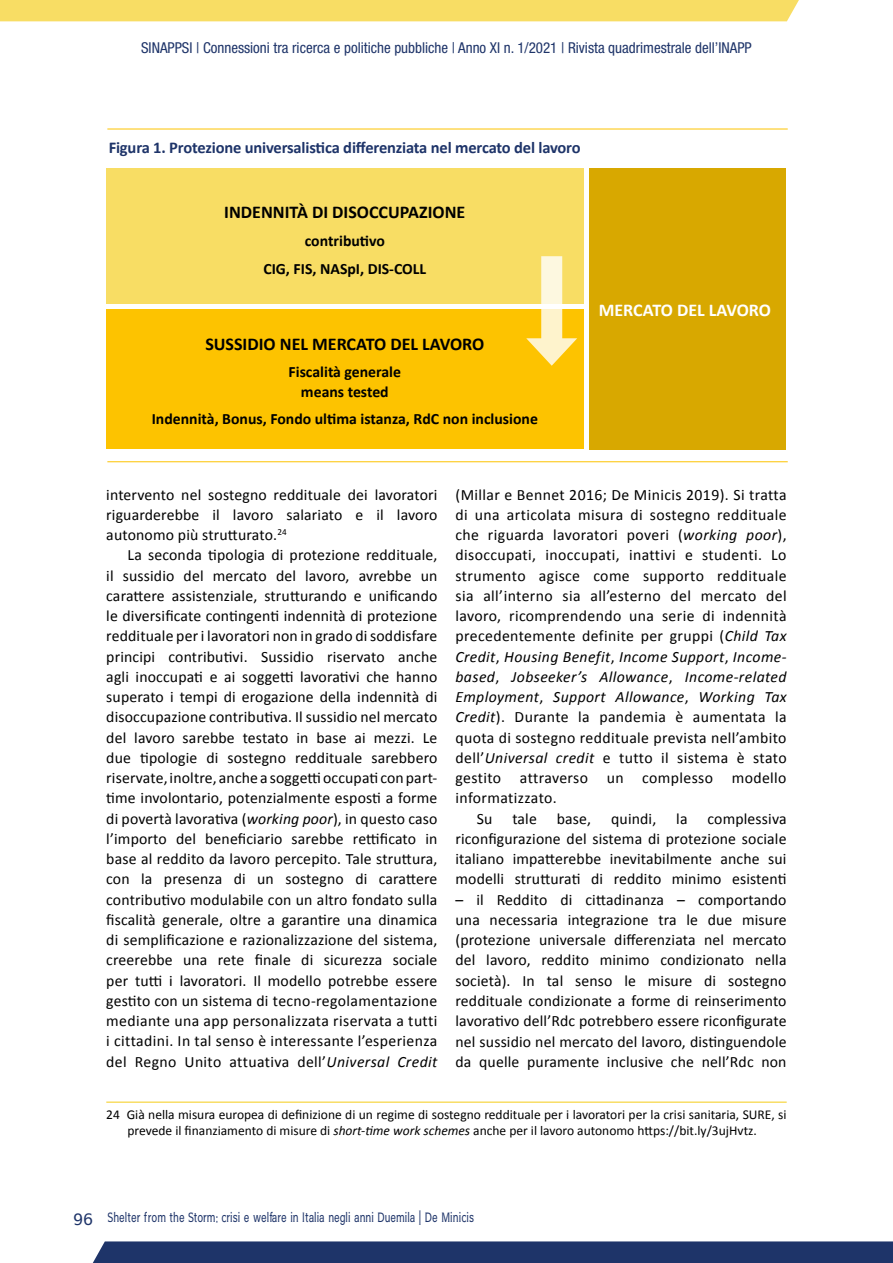
<style>
.page{position:relative;width:893px;height:1263px;background:#fff}
.page>*{position:absolute;margin:0;border:0;box-sizing:border-box;transform-origin:0 0}
.t1{font:700 18px "Calibri";color:#000}
.t2{font:700 18px "Calibri";color:#fff}
.t3{font:700 16.5px "Calibri";letter-spacing:-.01em;color:#1e3469}
.t4{font:15.75px/20.2px "Calibri";letter-spacing:.025em;color:#000;text-align:justify}
.t5{font:italic 15.75px "Calibri";letter-spacing:.025em;color:#000}
.t6{font:700 15.75px/27.8px "Calibri";color:#000;text-align:center}
.t7{font:condensed 15px "Helvetica Neue LT Std";color:#1e3469}
.t8{font:13.5px/16.2px "Calibri";color:#000}
.t9{font:13.5px "Inapp";color:#1e3469;scale:.75 1}
.s1{font-style:italic}
.s2{font-style:normal}
.s3{font-size:16.5px}
</style>
<div class="page">
<div style="left:93px;top:1241px;width:800px;height:22px;background:#1e3469"></div>
<div style="left:0;top:0;width:799px;height:21px;background:#f8dd64"></div>
<hr style="left:106px;top:1101px;width:681px;height:2px;background:#f8dd64">
<div style="left:589px;top:168px;width:197px;height:282px;background:#d8a800"></div>
<div style="left:107px;top:168px;width:477px;height:136px;background:#f8dd64"></div>
<div style="left:107px;top:309px;width:477px;height:140px;background:#fdc300"></div>
<svg style="left:541px;top:256px;width:21px;height:82px;background:#fdf6d8"></svg>
<svg style="left:526px;top:338px;width:51px;height:28px"></svg>
<hr style="left:107px;top:129px;width:681px;height:1px;background:#fdc300">
<hr style="left:107px;top:461px;width:681px;height:1px;background:#fdc300">
<p class="t7" style="left:141px;top:39px;width:612px">SINAPPSI | Connessioni tra ricerca e politiche pubbliche | Anno XI n. 1/2021 | Rivista quadrimestrale dell’INAPP</p>
<p class="t3" style="left:109px;top:136px;width:473px">Figura 1. Protezione universalistica differenziata nel mercato del lavoro</p>
<p class="t1" style="left:224px;top:199px;width:243px">INDENNITÀ DI DISOCCUPAZIONE</p>
<p class="t6" style="left:263px;top:226px;width:164px">contributivo<br>CIG, FIS, NASpI, DIS-COLL</p>
<p class="t1" style="left:205px;top:331px;width:280px">SUSSIDIO NEL MERCATO DEL LAVORO</p>
<p class="t6" style="left:289px;top:362px;width:114px;line-height:19.2px">Fiscalità generale means tested</p>
<p class="t6" style="left:152px;top:405px;width:388px">Indennità, Bonus, Fondo ultima istanza, RdC non inclusione</p>
<p class="t2" style="left:599px;top:297px;width:174px">MERCATO DEL LAVORO</p>
<p class="t4" style="left:106px;top:483px;width:333px">intervento nel sostegno reddituale dei lavoratori riguarderebbe il lavoro salariato e il lavoro autonomo più strutturato.<sup>24</sup></p>
<p class="t4" style="left:106px;top:544px;width:333px;text-indent:21px">La seconda tipologia di protezione reddituale, il sussidio del mercato del lavoro, avrebbe un carattere assistenziale, strutturando e unificando le diversificate contingenti indennità di protezione reddituale per i lavoratori non in grado di soddisfare principi contributivi. Sussidio riservato anche agli inoccupati e ai soggetti lavorativi che hanno superato i tempi di erogazione della indennità di disoccupazione contributiva. Il sussidio nel mercato del lavoro sarebbe testato in base ai mezzi. Le due tipologie di sostegno reddituale sarebbero riservate, inoltre, anche a soggetti occupati con part&shy;time involontario, potenzialmente esposti a forme di povertà lavorativa (<span class="s1">working poor</span>), in questo caso l’importo del beneficiario sarebbe rettificato in base al reddito da lavoro percepito. Tale struttura, con la presenza di un sostegno di carattere contributivo modulabile con un altro fondato sulla fiscalità generale, oltre a garantire una dinamica di semplificazione e razionalizzazione del sistema, creerebbe una rete finale di sicurezza sociale per tutti i lavoratori. Il modello potrebbe essere gestito con un sistema di tecno-regolamentazione mediante una app personalizzata riservata a tutti i cittadini. In tal senso è interessante l’esperienza del Regno Unito attuativa dell’<span class="s1">Universal Credit</span></p>
<p class="t4" style="left:455px;top:483px;width:333px">(Millar e Bennet 2016; De Minicis 2019). Si tratta</p>
<p class="t4" style="left:455px;top:504px;width:333px">di una articolata misura di sostegno reddituale</p>
<p class="t4" style="left:455px;top:524px;width:333px">che riguarda lavoratori poveri (<span class="s1">working poor</span>),</p>
<p class="t4" style="left:455px;top:544px;width:333px">disoccupati, inoccupati, inattivi e studenti. Lo</p>
<p class="t4" style="left:455px;top:564px;width:333px">strumento agisce come supporto reddituale</p>
<p class="t4" style="left:455px;top:585px;width:333px">sia all’interno sia all’esterno del mercato del</p>
<p class="t4" style="left:455px;top:605px;width:333px">lavoro, ricomprendendo una serie di indennità</p>
<p class="t4" style="left:455px;top:625px;width:333px">precedentemente definite per gruppi (<span class="s1">Child Tax</span></p>
<p class="t5" style="left:455px;top:645px;width:333px">Credit<span class="s2">,</span> Housing Benefit<span class="s2">,</span> Income Support<span class="s2">,</span> Income-</p>
<p class="t5" style="left:455px;top:666px;width:333px">based<span class="s2">,</span> Jobseeker’s Allowance<span class="s2">,</span> Income-related</p>
<p class="t5" style="left:455px;top:686px;width:333px">Employment<span class="s2">,</span> Support Allowance<span class="s2">,</span> Working Tax</p>
<p class="t4" style="left:455px;top:706px;width:333px"><span class="s1">Credit</span>). Durante la pandemia è aumentata la</p>
<p class="t4" style="left:455px;top:726px;width:333px">quota di sostegno reddituale prevista nell’ambito</p>
<p class="t4" style="left:455px;top:747px;width:333px">dell’<span class="s1">Universal credit</span> e tutto il sistema è stato</p>
<p class="t4" style="left:455px;top:767px;width:333px">gestito attraverso un complesso modello</p>
<p class="t4" style="left:455px;top:787px;width:103px">informatizzato.</p>
<p class="t4" style="left:477px;top:807px;width:17px">Su</p>
<p class="t4" style="left:512px;top:807px;width:26px">tale</p>
<p class="t4" style="left:557px;top:807px;width:36px">base,</p>
<p class="t4" style="left:611px;top:807px;width:47px">quindi,</p>
<p class="t4" style="left:676px;top:807px;width:13px">la</p>
<p class="t4" style="left:455px;top:807px;width:333px;text-indent:252px">complessiva riconfigurazione del sistema di protezione sociale italiano impatterebbe inevitabilmente anche sui modelli strutturati di reddito minimo esistenti</p>
<p class="t4" style="left:455px;top:888px;width:333px">– il Reddito di cittadinanza – comportando una necessaria integrazione tra le due misure (protezione universale differenziata nel mercato del lavoro, reddito minimo condizionato nella società). In tal senso le misure di sostegno reddituale condizionate a forme di reinserimento lavorativo dell’Rdc potrebbero essere riconfigurate nel sussidio nel mercato del lavoro, distinguendole da quelle puramente inclusive che nell’Rdc non</p>
<p class="t8" style="left:128px;top:1106px;width:661px;text-indent:-21px">24 Già nella misura europea di definizione di un regime di sostegno reddituale per i lavoratori per la crisi sanitaria, SURE, si prevede il finanziamento di misure di <span class="s1">short-time work schemes</span> anche per il lavoro autonomo https://bit.ly/3ujHvtz.</p>
<p class="t9" style="left:73px;top:1210px;width:536px"><span class="s3">96</span> Shelter from the Storm: crisi e welfare in Italia negli anni Duemila | De Minicis</p>
</div>
